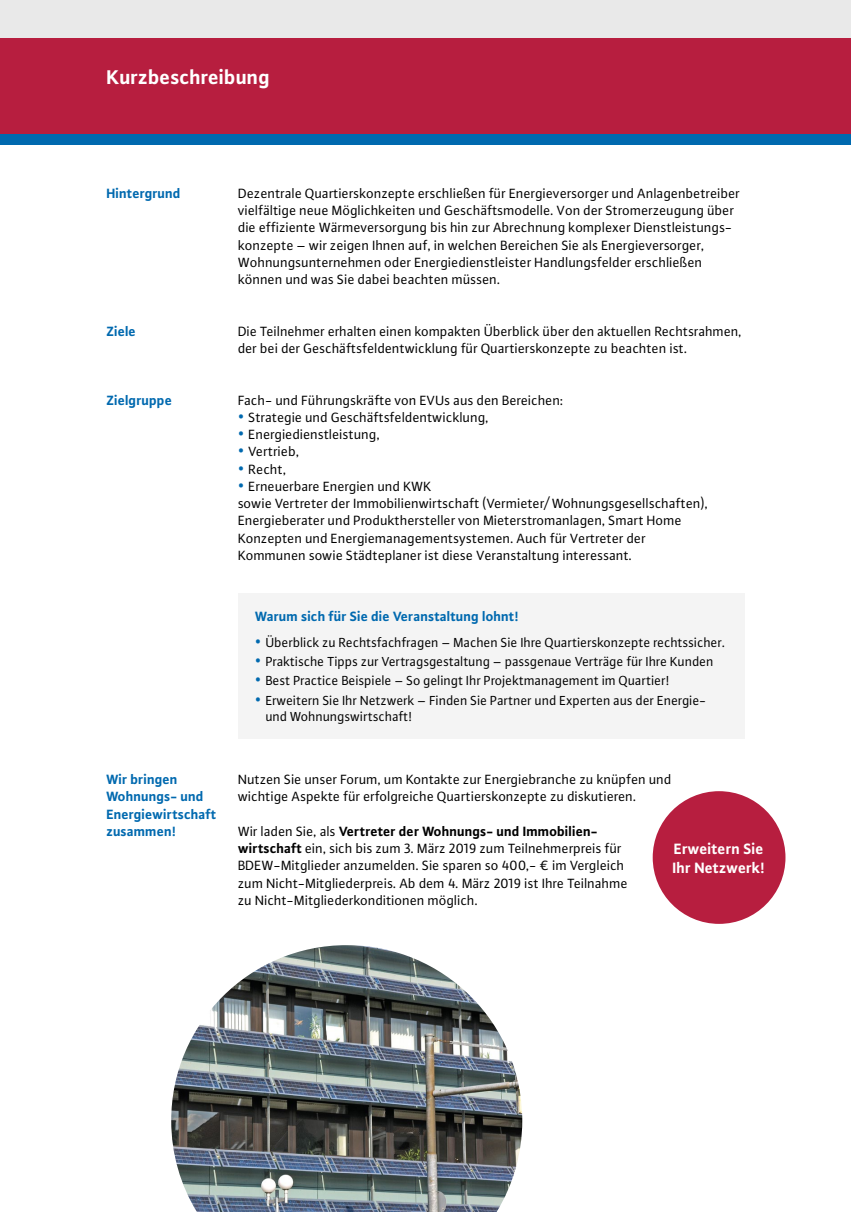
<style>
.page{position:relative;width:851px;height:1212px;background:#fff}
.page>*{position:absolute;margin:0;border:0;box-sizing:border-box;transform-origin:0 0}
.t1{font:21px "Plus Sans Bold LF";color:#fff}
.t2{font:15.9px/19px "Plus Sans Bold LF";color:#fff}
.t3{font:14.25px/17.2px "Plus Sans Normal LF";color:#000}
.t4{font:14.25px/17.2px "Plus Sans Bold LF";color:#0069af}
.t5{font:14.25px "Plus Sans Bold LF";color:#000}
.t6{font:13.95px/16.8px "Plus Sans Normal LF";color:#000}
.s1{font-size:19.5px;color:#0069af}
.s2{font-family:"Plus Sans Normal LF"}
.s3{font-family:"Plus Sans Bold LF"}
</style>
<div class="page">
<div style="left:238px;top:593px;width:506px;height:145px;background:#f4f4f4"></div>
<div style="left:652px;top:791px;width:133px;height:133px;background:#b71e3f;border-radius:50%"></div>
<div style="left:0;top:0;width:850px;height:38px;background:#e9e9e9"></div>
<div style="left:0;top:38px;width:850px;height:96px;background:#b71e3f"></div>
<div style="left:0;top:134px;width:850px;height:11px;background:#0069af"></div>
<img style="left:171px;top:945px;width:351px;height:267px">
<h1 class="t1" style="left:106px;top:64px;width:165px">Kurzbeschreibung</h1>
<p class="t4" style="left:106px;top:184px;width:76px">Hintergrund</p>
<p class="t4" style="left:106px;top:322px;width:31px">Ziele</p>
<p class="t4" style="left:106px;top:391px;width:67px">Zielgruppe</p>
<p class="t4" style="left:106px;top:770px;width:111px">Wir bringen<br>Wohnungs- und<br>Energiewirtschaft zusammen!</p>
<p class="t3" style="left:238px;top:184px;width:503px">Dezentrale Quartierskonzepte erschließen für Energieversorger und Anlagenbetreiber vielfältige neue Möglichkeiten und Geschäftsmodelle. Von der Stromerzeugung über die effiziente Wärmeversorgung bis hin zur Abrechnung komplexer Dienstleistungs&shy;konzepte – wir zeigen Ihnen auf, in welchen Bereichen Sie als Energie versorger, Wohnungsunternehmen oder Energiedienstleister Handlungsfelder erschließen können und was Sie dabei beachten müssen.</p>
<p class="t3" style="left:238px;top:322px;width:505px">Die Teilnehmer erhalten einen kompakten Überblick über den aktuellen Rechtsrahmen, der bei der Geschäftsfeldentwicklung für Quartierskonzepte zu beachten ist.</p>
<p class="t3" style="left:238px;top:391px;width:327px">Fach- und Führungskräfte von EVUs aus den Bereichen:</p>
<p class="t3" style="left:238px;top:408px;width:252px"><span class="s1">•</span> Strategie und Geschäftsfeldentwicklung,</p>
<p class="t3" style="left:238px;top:425px;width:143px"><span class="s1">•</span> Energiedienstleistung,</p>
<p class="t3" style="left:238px;top:443px;width:63px"><span class="s1">•</span> Vertrieb,</p>
<p class="t3" style="left:238px;top:460px;width:50px"><span class="s1">•</span> Recht,</p>
<p class="t3" style="left:238px;top:477px;width:471px"><span class="s1">•</span> Erneuerbare Energien und KWK<br>sowie Vertreter der Immobilienwirtschaft (Vermieter/ Wohnungsgesellschaften), Energieberater und Produkthersteller von Mieterstromanlagen, Smart Home Konzepten und Energiemanagementsystemen. Auch für Vertreter der Kommunen sowie Städteplaner ist diese Veranstaltung interessant.</p>
<p class="t4" style="left:255px;top:608px;width:265px">Warum sich für Sie die Veranstaltung lohnt!</p>
<p class="t6" style="left:255px;top:633px;width:471px"><span class="s1">•</span> Überblick zu Rechtsfachfragen – Machen Sie Ihre Quartierskonzepte rechtssicher.</p>
<p class="t6" style="left:255px;top:652px;width:460px"><span class="s1">•</span> Praktische Tipps zur Vertragsgestaltung – passgenaue Verträge für Ihre Kunden</p>
<p class="t6" style="left:255px;top:672px;width:416px"><span class="s1">•</span> Best Practice Beispiele – So gelingt Ihr Projektmanagement im Quartier!</p>
<p class="t6" style="left:265px;top:691px;width:440px;text-indent:-11px"><span class="s1">•</span> Erweitern Sie Ihr Netzwerk – Finden Sie Partner und Experten aus der Energie&shy;und Wohnungswirtschaft!</p>
<p class="t3" style="left:238px;top:770px;width:435px">Nutzen Sie unser Forum, um Kontakte zur Energiebranche zu knüpfen und wichtige Aspekte für erfolgreiche Quartierskonzepte zu diskutieren.</p>
<p class="t5" style="left:238px;top:822px;width:359px"><span class="s2">Wir laden Sie, als</span> Vertreter der Wohnungs- und Immobilien-</p>
<p class="t3" style="left:238px;top:839px;width:391px"><span class="s3">wirtschaft</span> ein, sich bis zum 3. März 2019 zum Teilnehmerpreis für BDEW-Mitglieder anzumelden. Sie sparen so 400,- € im Vergleich zum Nicht-Mitgliederpreis. Ab dem 4. März 2019 ist Ihre Teilnahme zu Nicht-Mitgliederkonditionen möglich.</p>
<p class="t2" style="left:672px;top:839px;width:94px">Erweitern Sie<br>Ihr Netzwerk!</p>
</div>
